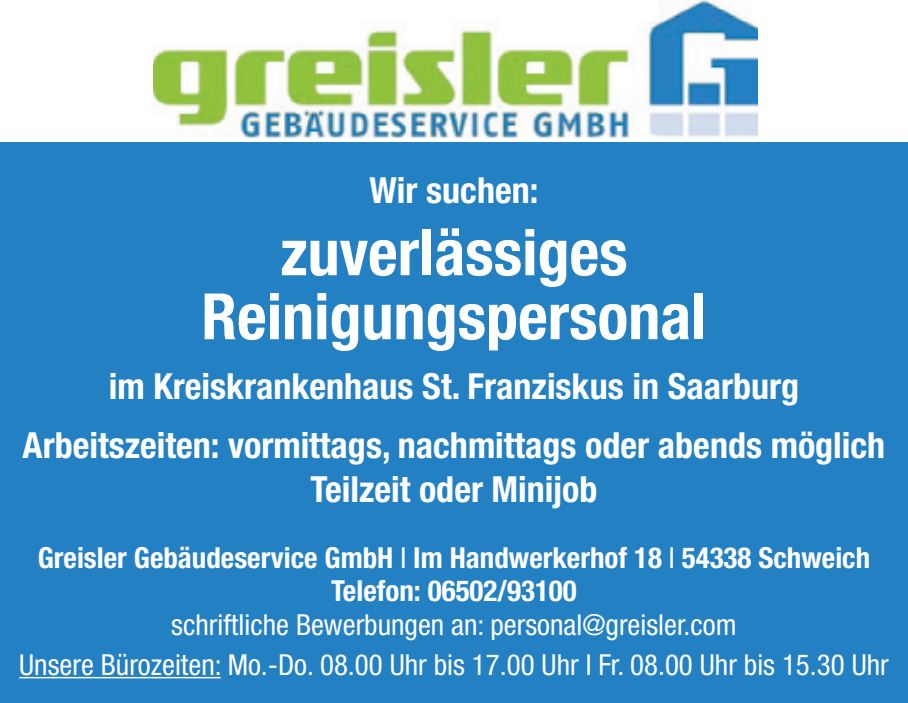
<style>
.page{position:relative;width:908px;height:703px;background:#fff}
.page>*{position:absolute;margin:0;border:0;box-sizing:border-box;transform-origin:0 0}
.t1{font:700 condensed 64px/64px "Helvetica Neue LT Pro";color:#fff;text-align:center}
.t2{font:700 condensed 36px/59.2px "Helvetica Neue LT Pro";color:#fff;text-align:center}
.t3{font:condensed 28.8px/40px "Helvetica Neue LT Pro";color:#fff;text-align:center}
.t4{font:700 condensed 28.8px/33.6px "Helvetica Neue LT Pro";color:#fff;text-align:center}
.s1{font-weight:400}
</style>
<div class="page">
<div style="left:0;top:143px;width:907px;height:560px;background:#2280c3"></div>
<img style="left:153px;top:0;width:604px;height:138px">
<hr style="left:19px;top:677px;width:201px;height:1px;background:#fff">
<p class="t2" style="left:369px;top:161px;width:170px">Wir suchen:</p>
<h1 class="t1" style="left:201px;top:221px;width:506px">zuverlässiges<br>Reinigungspersonal</h1>
<p class="t2" style="left:23px;top:356px;width:863px">im Kreiskrankenhaus St. Franziskus in Saarburg<br>Arbeitszeiten: vormittags, nachmittags oder abends möglich</p>
<p class="t2" style="left:310px;top:460px;width:288px">Teilzeit oder Minijob</p>
<p class="t4" style="left:38px;top:541px;width:833px">Greisler Gebäudeservice GmbH <span class="s1">I</span> Im Handwerkerhof 18 <span class="s1">I</span> 54338 Schweich<br>Telefon: 06502/93100</p>
<p class="t3" style="left:19px;top:604px;width:870px">schriftliche Bewerbungen an: personal@greisler.com<br>Unsere Bürozeiten: Mo.-Do. 08.00 Uhr bis 17.00 Uhr I Fr. 08.00 Uhr bis 15.30 Uhr</p>
</div>
